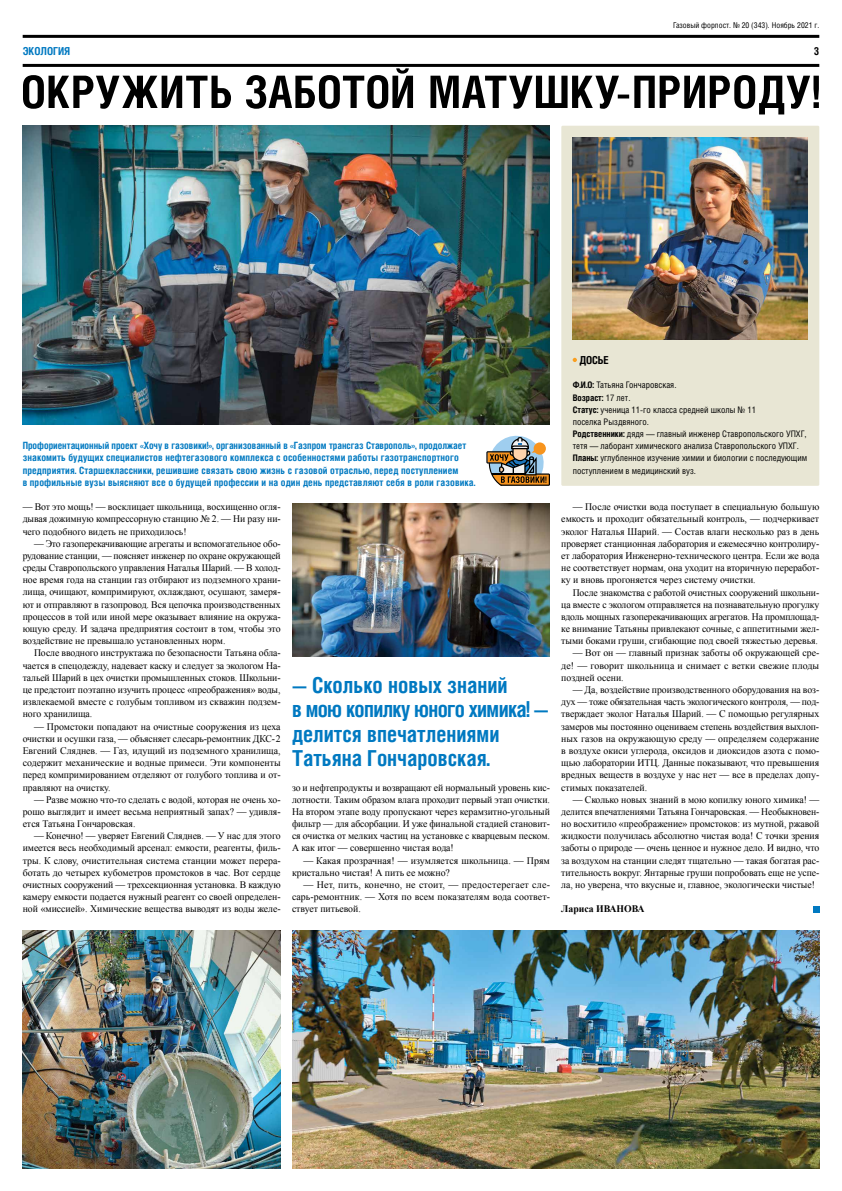
<style>
.page{position:relative;width:842px;height:1191px;background:#fff}
.page>*{position:absolute;margin:0;border:0;box-sizing:border-box;transform-origin:0 0}
.t1{font:700 22px/24.4px "Helios Cond";color:#0079c1}
.t2{font:700 11px "Helios Cond";color:#0079c1}
.t3{font:700 11px "Helios Cond";letter-spacing:-.01em;color:#000}
.t4{font:10px/12.2px "Times New Roman";letter-spacing:-.005em;color:#000;text-align:justify}
.t5{font:700 10px/12.2px "Helios Cond";letter-spacing:.01em;color:#0079c1}
.t6{font:700 10px "Times New Roman";letter-spacing:-.005em;color:#000}
.t7{font:9px/12.2px "Helios Cond";color:#000}
.t8{font:8px "Helios Cond";color:#000}
.s1{font-family:"Times New Roman PSMT2"}
.s2{font-weight:700}
</style>
<div class="page">
<div style="left:813px;top:905px;width:6px;height:7px;background:#0079c1"></div>
<svg style="left:23px;top:68px;width:796px;height:46px"></svg>
<div style="left:561px;top:126px;width:258px;height:360px;background:#e8e6d4"></div>
<svg style="left:573px;top:358px;width:4px;height:4px"></svg>
<img style="left:23px;top:126px;width:527px;height:299px">
<img style="left:23px;top:930px;width:258px;height:238px">
<img style="left:573px;top:138px;width:235px;height:201px">
<img style="left:292px;top:503px;width:258px;height:153px">
<svg style="left:486px;top:435px;width:64px;height:51px"></svg>
<img style="left:292px;top:930px;width:527px;height:238px">
<hr style="left:23px;top:35px;width:796px;height:3px;background:#000">
<hr style="left:23px;top:64px;width:796px;height:3px;background:#000">
<p class="t2" style="left:23px;top:44px;width:49px">ЭКОЛОГИЯ</p>
<p class="t8" style="left:673px;top:21px;width:148px">Газовый форпост. № 20 (343). Ноябрь 2021 г.</p>
<p class="t3" style="left:814px;top:45px;width:7px">3</p>
<p class="t5" style="left:23px;top:439px;width:454px">Профориентационный проект «Хочу в газовики!», организованный в «Газпром трансгаз Ставрополь», продолжает знакомить будущих специалистов нефтегазового комплекса с особенностями работы газотранспортного предприятия. Старшеклассники, решившие связать свою жизнь с газовой отраслью, перед поступлением<br>в профильные вузы выясняют все о будущей профессии и на один день представляют себя в роли газовика.</p>
<p class="t4" style="left:23px;top:500px;width:259px">— Вот это мощь! — восклицает школьница, восхищенно огля&shy;дывая дожимную компрессорную станцию № 2. — Ни разу ни&shy;чего подобного видеть не приходилось!</p>
<p class="t4" style="left:23px;top:537px;width:260px;text-indent:11px">— Это газоперекачивающие агрегаты и вспомогательное обо&shy;рудование станции, — поясняет инженер по охране окружающей среды Ставропольского управления Наталья Шарий. — В холод&shy;ное время года на станции газ отбирают из подземного храни&shy;лища, очищают, компримируют, охлаждают, осушают, замеря&shy;ют и отправляют в газопровод. Вся цепочка производственных процессов в той или иной мере оказывает влияние на окружа&shy;ющую среду. И задача предприятия состоит в том, чтобы это воздействие не превышало установленных норм.</p>
<p class="t4" style="left:23px;top:647px;width:259px;text-indent:11px">После вводного инструктажа по безопасности Татьяна обла&shy;чается в спецодежду, надевает каску и следует за экологом На&shy;тальей Шарий в цех очистки промышленных стоков. Школьни&shy;це предстоит поэтапно изучить процесс «преображения» воды, извлекаемой вместе с голубым топливом из скважин подзем&shy;ного хранилища.</p>
<p class="t4" style="left:23px;top:720px;width:259px;text-indent:11px">— Промстоки попадают на очистные сооружения из цеха очистки и осушки газа, — объясняет слесарь-ремонтник ДКС- 2<br>Евгений Сляднев. — Газ, идущий из подземного хранилища, содержит механические и водные примеси. Эти компоненты перед компримированием отделяют от голубого топлива и от&shy;правляют на очистку.</p>
<p class="t4" style="left:23px;top:793px;width:259px;text-indent:11px">— Разве можно что-то сделать с водой, которая не очень хо&shy;рошо выглядит и имеет весьма неприятный запах? — удивля&shy;ется Татьяна Гончаровская.</p>
<p class="t4" style="left:23px;top:829px;width:259px;text-indent:11px">— Конечно! — уверяет Евгений Сляднев. — У нас для этого имеется весь необходимый арсенал: емкости, реагенты, филь&shy;тры. К слову, очистительная система станции может перера&shy;ботать до четырех кубометров промстоков в час. Вот сердце очистных сооружений — трехсекционная установка. В каждую камеру емкости подается нужный реагент со своей определен&shy;ной «миссией». Химические вещества выводят из воды желе<span class="s1">-</span></p>
<h1 class="t1" style="left:292px;top:672px;width:258px">— Сколько новых знаний<br>в мою копилку юного химика! — делится впечатлениями<br>Татьяна Гончаровская.</h1>
<p class="t4" style="left:292px;top:781px;width:259px">зо и нефтепродукты и возвращают ей нормальный уровень кис&shy;лотности. Таким образом влага проходит первый этап очистки.<br>На втором этапе воду пропускают через керамзитно-угольный фильтр — для абсорбации. И уже финальной стадией становит&shy;ся очистка от мелких частиц на установке с кварцевым песком.<br>А как итог — совершенно чистая вода!</p>
<p class="t4" style="left:292px;top:854px;width:259px;text-indent:11px">— Какая прозрачная! — изумляется школьница. — Прям кристально чистая! А пить ее можно?</p>
<p class="t4" style="left:292px;top:878px;width:259px;text-indent:11px">— Нет, пить, конечно, не стоит, — предостерегает сле&shy;сарь-ремонтник. — Хотя по всем показателям вода соответ&shy;ствует питьевой.</p>
<p class="t3" style="left:579px;top:353px;width:31px">ДОСЬЕ</p>
<p class="t7" style="left:573px;top:379px;width:236px"><span class="s2">Ф.И.О:</span> Татьяна Гончаровская.<br><span class="s2">Возраст:</span> 17 лет.<br><span class="s2">Статус:</span> ученица 11-го класса средней школы № 11<br>поселка Рыздвяного.<br><span class="s2">Родственники:</span> дядя — главный инженер Ставропольского УПХГ, тетя — лаборант химического анализа Ставропольского УПХГ.<br><span class="s2">Планы:</span> углубленное изучение химии и биологии с последующим поступлением в медицинский вуз.</p>
<p class="t4" style="left:561px;top:500px;width:259px;text-indent:11px">— После очистки вода поступает в специальную большую емкость и проходит обязательный контроль, — подчеркивает эколог Наталья Шарий. — Состав влаги несколько раз в день проверяет станционная лаборатория и ежемесячно контролиру&shy;ет лаборатория Инженерно-технического центра. Если же вода не соответствует нормам, она уходит на вторичную переработ&shy;ку и вновь прогоняется через систему очистки.</p>
<p class="t4" style="left:561px;top:586px;width:259px;text-indent:11px">После знакомства с работой очистных сооружений школьни&shy;ца вместе с экологом отправляется на познавательную прогулку вдоль мощных газоперекачивающих агрегатов. На промплощад&shy;ке внимание Татьяны привлекают сочные, с аппетитными жел&shy;тыми боками груши, сгибающие под своей тяжестью деревья.</p>
<p class="t4" style="left:561px;top:647px;width:259px;text-indent:11px">— Вот он — главный признак заботы об окружающей сре&shy;де! — говорит школьница и снимает с ветки свежие плоды поздней осени.</p>
<p class="t4" style="left:561px;top:683px;width:259px;text-indent:11px">— Да, воздействие производственного оборудования на воз&shy;дух — тоже обязательная часть экологического контроля, — под&shy;тверждает эколог Наталья Шарий. — С помощью регулярных замеров мы постоянно оцениваем степень воздействия выхлоп&shy;ных газов на окружающую среду — определяем содержание в воздухе окиси углерода, оксидов и диоксидов азота с помо&shy;щью лаборатории ИТЦ. Данные показывают, что превышения вредных веществ в воздухе у нас нет — все в пределах допу&shy;стимых показателей.</p>
<p class="t4" style="left:561px;top:793px;width:259px;text-indent:11px">— Сколько новых знаний в мою копилку юного химика! — делится впечатлениями Татьяна Гончаровская. — Необыкновен&shy;но восхитило «преображение» промстоков: из мутной, ржавой жидкости получилась абсолютно чистая вода! С точки зрения заботы о природе — очень ценное и нужное дело. И видно, что за воздухом на станции следят тщательно — такая богатая рас&shy;тительность вокруг. Янтарные груши попробовать еще не успе&shy;ла, но уверена, что вкусные и, главное, экологически чистые!</p>
<p class="t6" style="left:561px;top:902px;width:85px">Лариса ИВАНОВА</p>
</div>
